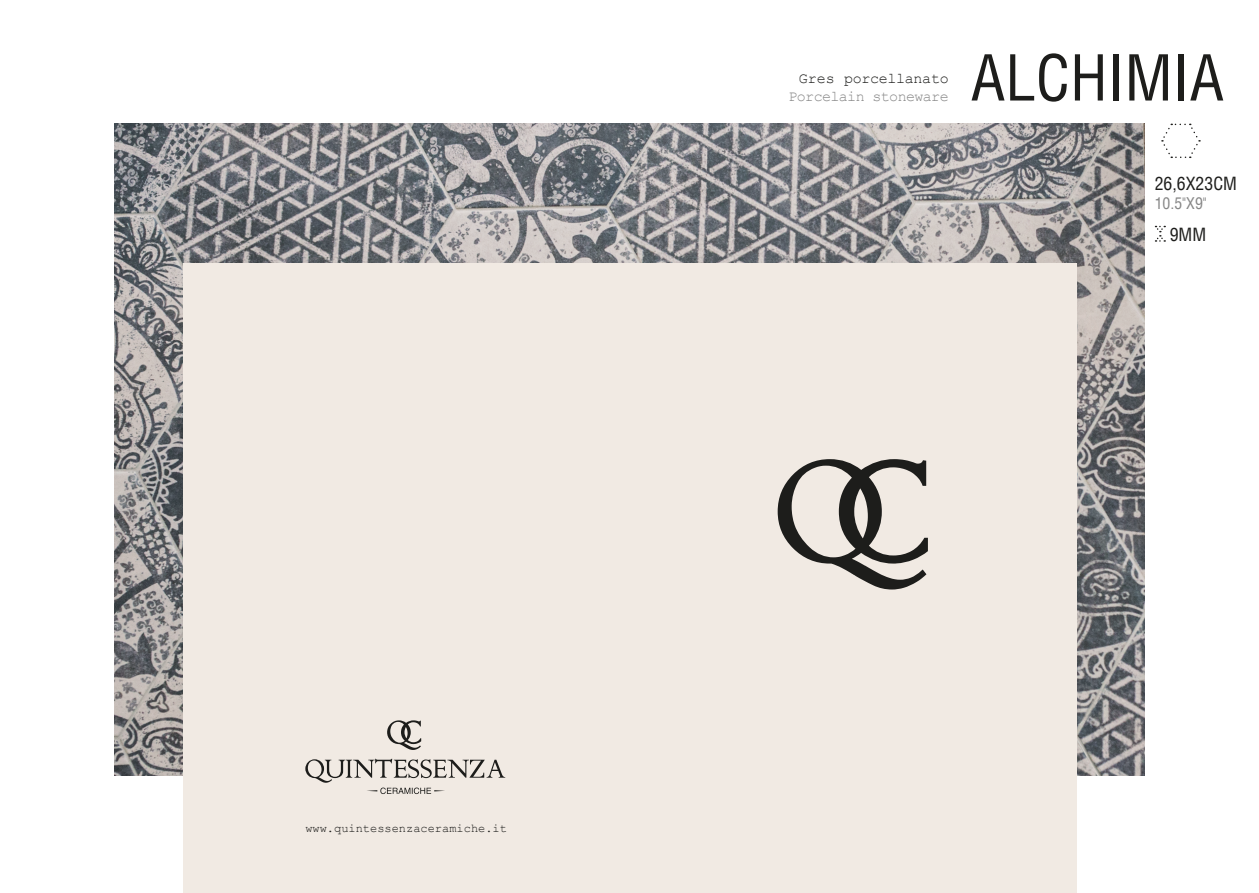
<style>
.page{position:relative;width:1259px;height:893px;background:#fff}
.page>*{position:absolute;margin:0;border:0;box-sizing:border-box;transform-origin:0 0}
.Intestazione_-_Nome_Serie{font:condensed 61.65px "Helvetica LT";color:#1d1d1b}
.Formati_cm_9{font:condensed 17.7px "Helvetica LT";color:#1d1d1b}
.t1{font:condensed 15.75px "Helvetica LT";color:#878787}
.Formati_cm_9-2{font:15px "Courier New";letter-spacing:-.04em;color:#878787}
.Formati_cm_9-3{font:15px "Courier New";letter-spacing:-.02em;color:#1d1d1b}
.t2{font:12px "Courier New";color:#1d1d1b}
</style>
<div class="page">
<svg style="left:1154px;top:226px;width:11px;height:16px"></svg>
<svg style="left:1161px;top:124px;width:39px;height:34px"></svg>
<img style="left:706px;top:123px;width:438px;height:652px">
<img style="left:115px;top:123px;width:591px;height:652px">
<div style="left:183px;top:264px;width:893px;height:629px;background:#f1eae3"></div>
<svg style="left:777px;top:459px;width:151px;height:130px"></svg>
<svg style="left:305px;top:720px;width:200px;height:74px"></svg>
<p class="t2" style="left:305px;top:820px;width:203px">www.quintessenzaceramiche.it</p>
<p class="Formati_cm_9-3" style="left:799px;top:69px;width:151px">Gres porcellanato</p>
<p class="Formati_cm_9-2" style="left:788px;top:87px;width:162px">Porcelain stoneware</p>
<p class="Intestazione_-_Nome_Serie" style="left:971px;top:39px;width:254px">ALCHIMIA</p>
<p class="Formati_cm_9" style="left:1154px;top:173px;width:84px">26,6X23CM</p>
<p class="t1" style="left:1154px;top:194px;width:54px">10.5"X9"</p>
<p class="Formati_cm_9" style="left:1169px;top:223px;width:38px">9MM</p>
</div>
